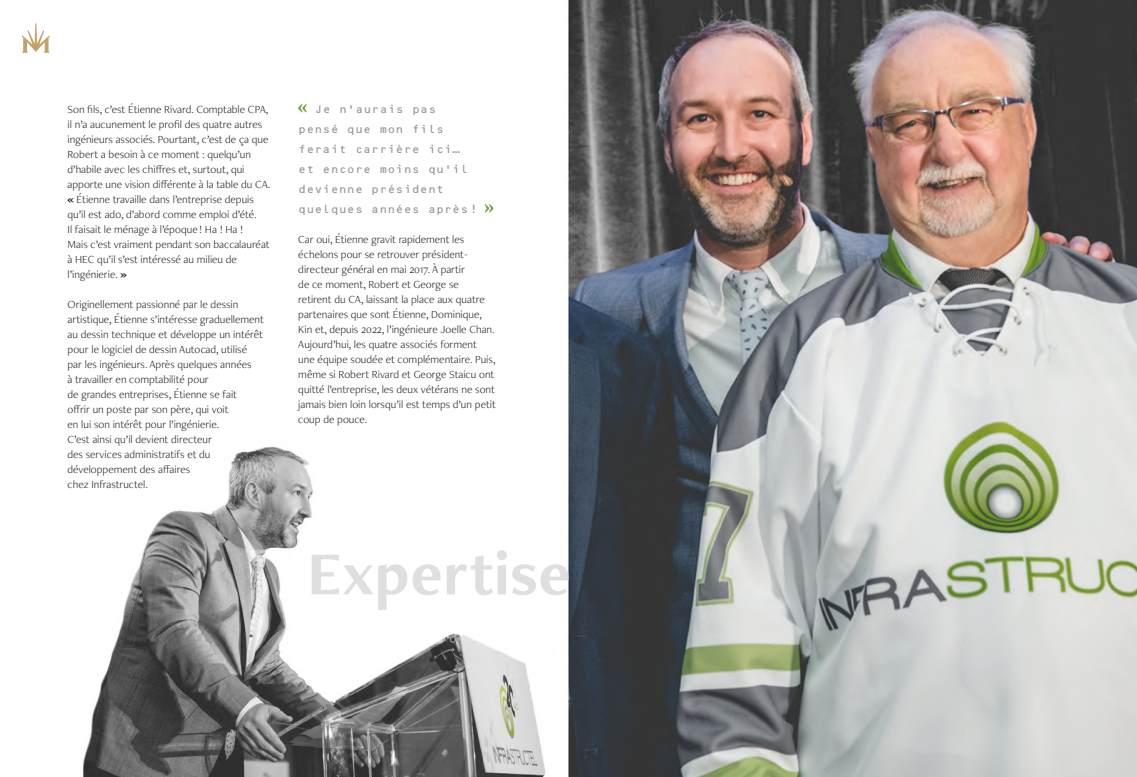
<style>
.page{position:relative;width:1137px;height:777px;background:#fff}
.page>*{position:absolute;margin:0;border:0;box-sizing:border-box;transform-origin:0 0}
.t1{font:700 63.25px "Freight Neo Pro";color:#dfdfdf}
.t2{font:300 11.25px/15px "Freight Neo Pro";color:#201e24}
.t3{font:11.25px/20px "OCRB Std";color:#999}
.s1{font-weight:900}
</style>
<div class="page">
<img style="left:82px;top:0;width:1054px;height:776px">
<svg style="left:298px;top:104px;width:9px;height:8px"></svg>
<svg style="left:484px;top:204px;width:9px;height:8px"></svg>
<svg style="left:22px;top:23px;width:28px;height:30px"></svg>
<p class="t2" style="left:68px;top:101px;width:204px">Son fils, c’est Étienne Rivard. Comptable CPA, il n’a aucunement le profil des quatre autres ingénieurs associés. Pourtant, c’est de ça que Robert a besoin à ce moment : quelqu’un d’habile avec les chiffres et, surtout, qui apporte une vision différente à la table du CA. <span class="s1">«</span> Étienne travaille dans l’entreprise depuis qu’il est ado, d’abord comme emploi d’été.<br>Il faisait le ménage à l’époque ! Ha ! Ha !<br>Mais c’est vraiment pendant son baccalauréat à HEC qu’il s’est intéressé au milieu de l’ingénierie. <span class="s1">»</span></p>
<p class="t2" style="left:68px;top:296px;width:198px">Originellement passionné par le dessin artistique, Étienne s’intéresse graduellement au dessin technique et développe un intérêt pour le logiciel de dessin Autocad, utilisé par les ingénieurs. Après quelques années<br>à travailler en comptabilité pour<br>de grandes entreprises, Étienne se fait<br>offrir un poste par son père, qui voit<br>en lui son intérêt pour l’ingénierie.<br>C’est ainsi qu’il devient directeur<br>des services administratifs et du développement des affaires<br>chez Infrastructel.</p>
<p class="t3" style="left:298px;top:99px;width:181px;text-indent:17px">Je n’aurais pas pensé que mon fils ferait carrière ici… et encore moins qu’il devienne président quelques années après!</p>
<p class="t2" style="left:298px;top:231px;width:199px">Car oui, Étienne gravit rapidement les échelons pour se retrouver président&shy;directeur général en mai 2017. À partir<br>de ce moment, Robert et George se<br>retirent du CA, laissant la place aux quatre partenaires que sont Étienne, Dominique, Kin et, depuis 2022, l’ingénieure Joelle Chan.<br>Aujourd’hui, les quatre associés forment une équipe soudée et complémentaire. Puis, même si Robert Rivard et George Staicu ont quitté l’entreprise, les deux vétérans ne sont jamais bien loin lorsqu’il est temps d’un petit coup de pouce.</p>
<h1 class="t1" style="left:307px;top:530px;width:265px">Expertise</h1>
</div>
